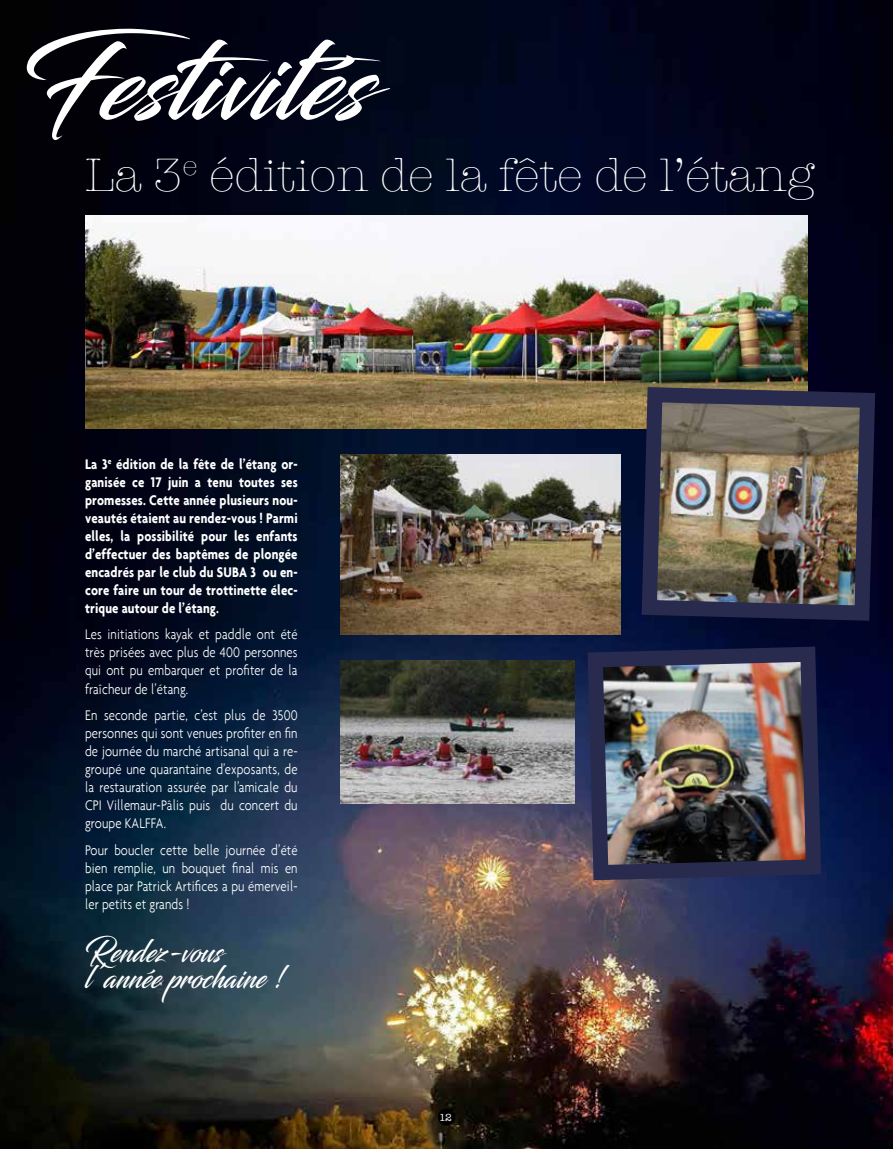
<style>
.page{position:relative;width:893px;height:1149px;background:#fff}
.page>*{position:absolute;margin:0;border:0;box-sizing:border-box;transform-origin:0 0}
.t1{font:108px "Blacksword";color:#fff}
.t2{font:300 48px "American Typewriter";color:#fff}
.t3{font:31.5px/26.5px "Blacksword";letter-spacing:.01em;color:#fff;scale:.85 1}
.t4{font:300 15px/18px "Agenda";letter-spacing:.01em;color:#fff;text-align:justify;scale:.85 1}
.t5{font:700 15px/18px "Agenda";letter-spacing:.01em;color:#fff;text-align:justify;scale:.85 1}
.t6{font:10.5px "American Typewriter";color:#fff}
</style>
<div class="page">
<img style="left:0;top:0;width:893px;height:1148px">
<div style="left:438px;top:1108px;width:17px;height:17px;background:#000;border-radius:50%"></div>
<img style="left:580px;top:638px;width:249px;height:249px">
<img style="left:85px;top:216px;width:723px;height:212px">
<img style="left:340px;top:660px;width:234px;height:143px">
<img style="left:340px;top:454px;width:281px;height:180px">
<img style="left:634px;top:379px;width:249px;height:249px">
<h1 class="t1" style="left:21px;top:19px;width:364px">Festivités</h1>
<h2 class="t2" style="left:85px;top:139px;width:731px">La 3<sup>e</sup> édition de la fête de l’étang</h2>
<p class="t5" style="left:85px;top:454px;width:252px">La 3<sup>e</sup> édition de la fête de l’étang or&shy;ganisée ce 17 juin a tenu toutes ses promesses. Cette année plusieurs nou&shy;veautés étaient au rendez-vous ! Parmi elles, la possibilité pour les enfants d’effectuer des baptêmes de plongée encadrés par le club du SUBA 3 ou en&shy;core faire un tour de trottinette élec&shy;trique autour de l’étang.</p>
<p class="t4" style="left:85px;top:625px;width:252px">Les initiations kayak et paddle ont été très prisées avec plus de 400 personnes qui ont pu embarquer et profiter de la fraîcheur de l’étang.</p>
<p class="t4" style="left:85px;top:705px;width:252px">En seconde partie, c’est plus de 3500 personnes qui sont venues profiter en fin de journée du marché artisanal qui a re&shy;groupé une quarantaine d’exposants, de la restauration assurée par l’amicale du CPI Villemaur-Pâlis puis du concert du groupe KALFFA.</p>
<p class="t4" style="left:85px;top:840px;width:252px">Pour boucler cette belle journée d’été bien remplie, un bouquet final mis en place par Patrick Artifices a pu émerveil&shy;ler petits et grands !</p>
<h3 class="t3" style="left:85px;top:937px;width:236px">Rendez-vous l’année prochaine !</h3>
<p class="t6" style="left:439px;top:1108px;width:14px">12</p>
</div>
